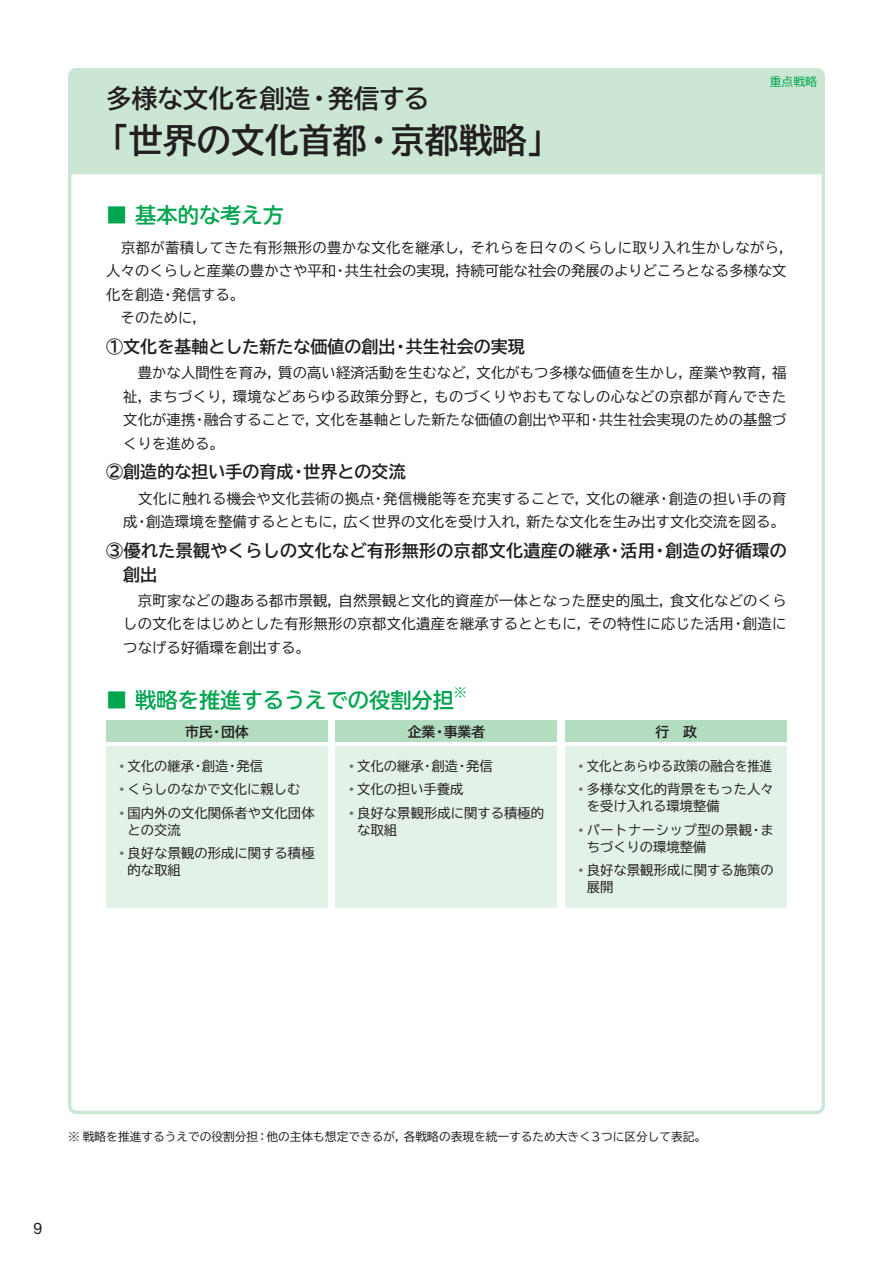
<style>
.page{position:relative;width:893px;height:1263px;background:#fff}
.page>*{position:absolute;margin:0;border:0;box-sizing:border-box;transform-origin:0 0}
.t1{font:700 34.05px "TBUD Go Std";color:#231f20}
.t2{font:700 25.5px "TBUD Go Std";color:#231f20}
.t3{font:700 21.3px "TBUDR Go Std";color:#00a54f}
.t4{font:700 16.95px "TBUD Go Std";color:#231f20}
.t5{font:700 16.95px/23.4px "TBUD Go Std";letter-spacing:.02em;color:#231f20}
.t6{font:15.9px "Helvetica Neue LT Std";color:#231f20}
.t7{font:14.4px/23.4px "TBUD Go Std";letter-spacing:.005em;color:#231f20}
.t8{font:700 13.8px "TBUD Go Std";color:#231f20}
.t9{font:13.35px/17px "TBUD Go Std";letter-spacing:.005em;color:#231f20}
.t10{font:13.35px/17px "TBUD Go Std";letter-spacing:.04em;color:#231f20}
.t11{font:13.35px "TBUD Go Std";letter-spacing:.005em;color:#231f20;scale:.93 1}
.t12{font:700 12.45px "TBUDR Go Std";color:#00a54f}
.t13{font:11.7px "TBUD Go Std";color:#231f20}
.t14{font:11.7px "TBUD Go Std";color:#00a54f}
.s1{color:#6c6d70}
</style>
<div class="page">
<div style="left:68px;top:68px;width:757px;height:108px;background:#cbe6d3"></div>
<div style="left:106px;top:746px;width:221px;height:162px;background:#e3f2e7"></div>
<div style="left:106px;top:721px;width:221px;height:21px;background:#b3dcc0"></div>
<div style="left:336px;top:746px;width:221px;height:162px;background:#e3f2e7"></div>
<div style="left:336px;top:721px;width:221px;height:21px;background:#b3dcc0"></div>
<div style="left:566px;top:746px;width:221px;height:162px;background:#e3f2e7"></div>
<div style="left:566px;top:721px;width:221px;height:21px;background:#b3dcc0"></div>
<h2 class="t2" style="left:106px;top:77px;width:324px">多様な文化を創造・発信する</h2>
<h1 class="t1" style="left:95px;top:113px;width:468px">「世界の文化首都・京都戦略」</h1>
<p class="t14" style="left:770px;top:72px;width:49px">重点戦略</p>
<h3 class="t3" style="left:106px;top:197px;width:179px">■ 基本的な考え方</h3>
<p class="t7" style="left:106px;top:236px;width:689px">　京都が蓄積してきた有形無形の豊かな文化を継承し，それらを日々のくらしに取り入れ生かしながら，人々のくらしと産業の豊かさや平和・共生社会の実現，持続可能な社会の発展のよりどころとなる多様な文化を創造・発信する。<br>　そのために，</p>
<p class="t4" style="left:106px;top:333px;width:420px">①文化を基軸とした新たな価値の創出・共生社会の実現</p>
<p class="t7" style="left:123px;top:361px;width:665px;text-align:justify">　豊かな人間性を育み，質の高い経済活動を生むなど，文化がもつ多様な価値を生かし，産業や教育，福祉，まちづくり，環境などあらゆる政策分野と，ものづくりやおもてなしの心などの京都が育んできた文化が連携・融合することで，文化を基軸とした新たな価値の創出や平和・共生社会実現のための基盤づくりを進める。</p>
<p class="t4" style="left:106px;top:458px;width:301px">②創造的な担い手の育成・世界との交流</p>
<p class="t7" style="left:123px;top:486px;width:665px">　文化に触れる機会や文化芸術の拠点・発信機能等を充実することで，文化の継承・創造の担い手の育成・創造環境を整備するとともに，広く世界の文化を受け入れ，新たな文化を生み出す文化交流を図る。</p>
<p class="t5" style="left:123px;top:539px;width:665px;text-indent:-17px">③優れた景観やくらしの文化など有形無形の京都文化遺産の継承・活用・創造の好循環の創出</p>
<p class="t7" style="left:123px;top:589px;width:665px;text-align:justify">　京町家などの趣ある都市景観，自然景観と文化的資産が一体となった歴史的風土，食文化などのくらしの文化をはじめとした有形無形の京都文化遺産を継承するとともに，その特性に応じた活用・創造につなげる好循環を創出する。</p>
<h3 class="t3" style="left:106px;top:682px;width:349px">■ 戦略を推進するうえでの役割分担</h3>
<p class="t12" style="left:454px;top:682px;width:14px">※</p>
<p class="t8" style="left:185px;top:720px;width:65px">市民・団体</p>
<p class="t9" style="left:119px;top:757px;width:146px"><span class="s1">•</span> 文化の継承・創造・発信</p>
<p class="t9" style="left:119px;top:780px;width:183px"><span class="s1">•</span> くらしのなかで文化に親しむ</p>
<p class="t9" style="left:128px;top:804px;width:189px;text-indent:-9px"><span class="s1">•</span> 国内外の文化関係者や文化団体との交流</p>
<p class="t9" style="left:128px;top:844px;width:189px;text-indent:-9px"><span class="s1">•</span> 良好な景観の形成に関する積極的な取組</p>
<p class="t8" style="left:408px;top:720px;width:79px">企業・事業者</p>
<p class="t9" style="left:349px;top:757px;width:146px"><span class="s1">•</span> 文化の継承・創造・発信</p>
<p class="t9" style="left:349px;top:780px;width:116px"><span class="s1">•</span> 文化の担い手養成</p>
<p class="t9" style="left:357px;top:804px;width:189px;text-indent:-9px"><span class="s1">•</span> 良好な景観形成に関する積極的な取組</p>
<p class="t8" style="left:655px;top:720px;width:43px">行　政</p>
<p class="t11" style="left:578px;top:755px;width:210px"><span class="s1">•</span> 文化とあらゆる政策の融合を推進</p>
<p class="t9" style="left:587px;top:780px;width:189px;text-indent:-9px"><span class="s1">•</span> 多様な文化的背景をもった人々を受け入れる環境整備</p>
<p class="t10" style="left:587px;top:821px;width:189px;text-indent:-9px"><span class="s1">•</span> パートナーシップ型の景観・まちづくりの環境整備</p>
<p class="t9" style="left:587px;top:861px;width:189px;text-indent:-9px"><span class="s1">•</span> 良好な景観形成に関する施策の展開</p>
<p class="t13" style="left:68px;top:1127px;width:640px">※ 戦略を推進するうえでの役割分担：他の主体も想定できるが，各戦略の表現を統一するため大きく3つに区分して表記。</p>
<p class="t6" style="left:34px;top:1218px;width:10px">9</p>
</div>
